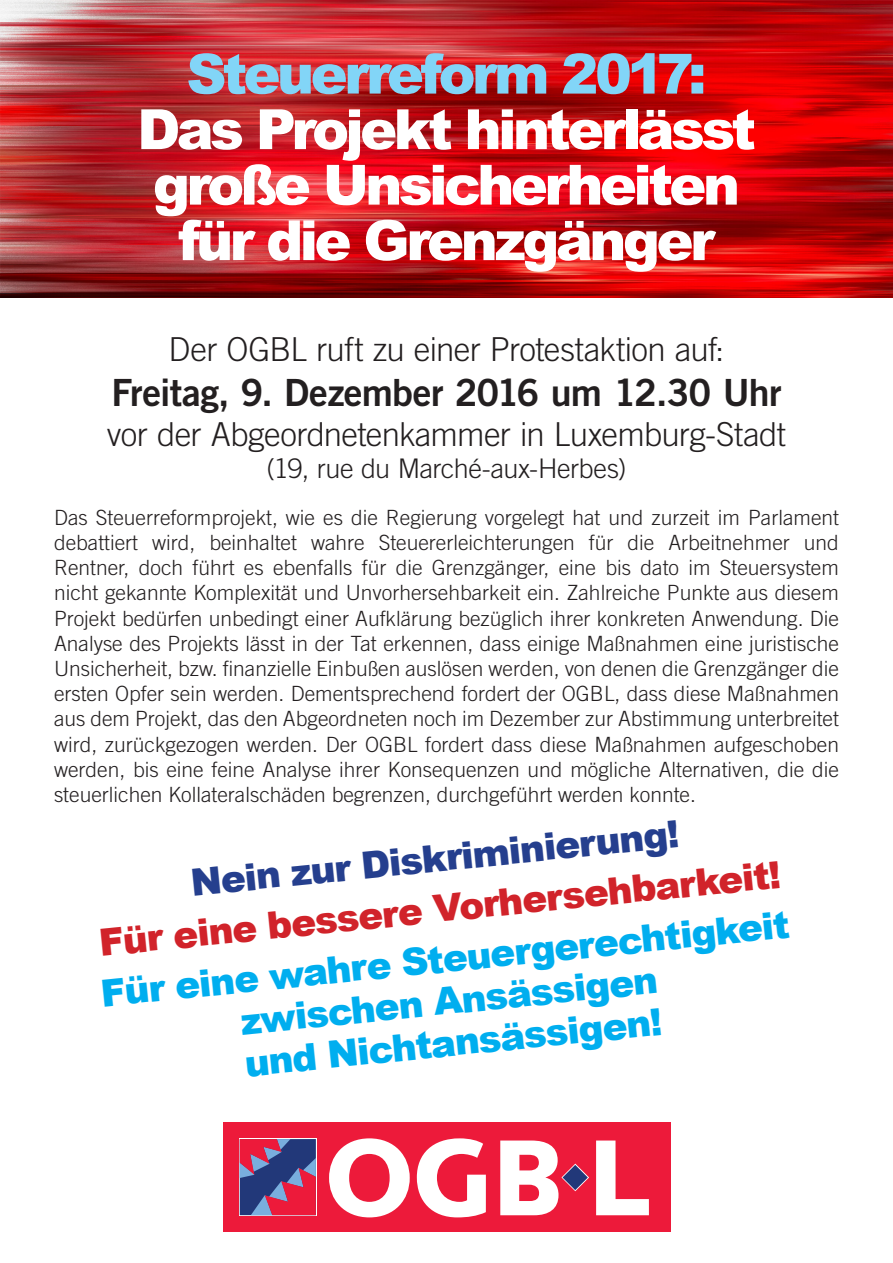
<style>
.page{position:relative;width:893px;height:1263px;background:#fff}
.page>*{position:absolute;margin:0;border:0;box-sizing:border-box;transform-origin:0 0}
.t1{font:900 55.5px/55.5px "Arial";letter-spacing:-.065em;color:#fff;text-align:center}
.t2{font:900 37.5px/42px "Arial";color:#00aeef;text-align:center}
.t3{font:37.5px "Trade Gothic LT Std Bd 2";letter-spacing:-.02em;color:#231f20}
.t4{font:900 37.5px "Arial";color:#d1232a}
.t5{font:900 37.5px "Arial";color:#253f8e}
.t6{font:300 33px "Trade Gothic LT Std";letter-spacing:-.02em;color:#231f20}
.t7{font:300 27px "Trade Gothic LT Std";letter-spacing:-.02em;color:#231f20}
.t8{font:300 21px/25.2px "Trade Gothic LT Std";color:#231f20;text-align:justify}
.s1{color:#82d5f7}
</style>
<div class="page">
<img style="left:0;top:0;width:893px;height:298px">
<div style="left:223px;top:1123px;width:447px;height:109px;background:#ed1a3a"></div>
<svg style="left:239px;top:1138px;width:78px;height:78px"></svg>
<svg style="left:329px;top:1138px;width:81px;height:79px"></svg>
<svg style="left:417px;top:1138px;width:69px;height:79px"></svg>
<svg style="left:596px;top:1140px;width:53px;height:75px"></svg>
<svg style="left:500px;top:1140px;width:89px;height:75px"></svg>
<svg style="left:240px;top:1139px;width:76px;height:76px"></svg>
<p class="t1" style="left:137px;top:44px;width:620px"><span class="s1">Steuerreform 2017:<br></span>Das Projekt hinterlässt große Unsicherheiten für die Grenzgänger</p>
<p class="t6" style="left:169px;top:330px;width:557px">Der OGBL ruft zu einer Protestaktion auf:</p>
<p class="t3" style="left:111px;top:369px;width:671px">Freitag, 9. Dezember 2016 um 12.30 Uhr</p>
<p class="t6" style="left:107px;top:414px;width:681px">vor der Abgeordnetenkammer in Luxemburg-Stadt</p>
<p class="t7" style="left:266px;top:452px;width:362px">(19, rue du Marché-aux-Herbes)</p>
<p class="t8" style="left:54px;top:504px;width:786px">Das Steuerreformprojekt, wie es die Regierung vorgelegt hat und zurzeit im Parlament debattiert wird, beinhaltet wahre Steuererleichterungen für die Arbeitnehmer und Rentner, doch führt es ebenfalls für die Grenzgänger, eine bis dato im Steuersystem nicht gekannte Komplexität und Unvorhersehbarkeit ein. Zahlreiche Punkte aus diesem Projekt bedürfen unbedingt einer Aufklärung bezüglich ihrer konkreten Anwendung. Die Analyse des Projekts lässt in der Tat erkennen, dass einige Maßnahmen eine juristische Unsicherheit, bzw. finanzielle Einbußen auslösen werden, von denen die Grenzgänger die ersten Opfer sein werden. Dementsprechend fordert der OGBL, dass diese Maßnahmen aus dem Projekt, das den Abgeordneten noch im Dezember zur Abstimmung unterbreitet wird, zurückgezogen werden. Der OGBL fordert dass diese Maßnahmen aufgeschoben werden, bis eine feine Analyse ihrer Konsequenzen und mögliche Alternativen, die die steuerlichen Kollateralschäden begrenzen, durchgeführt werden konnte.</p>
<p class="t5" style="left:188px;top:857px;width:492px;rotate:-6deg">Nein zur Diskriminierung!</p>
<p class="t4" style="left:96px;top:917px;width:687px;rotate:-6deg">Für eine bessere Vorhersehbarkeit!</p>
<p class="t2" style="left:99px;top:973px;width:693px;rotate:-6deg">Für eine wahre Steuergerechtigkeit zwischen Ansässigen<br>und Nichtansässigen!</p>
</div>
